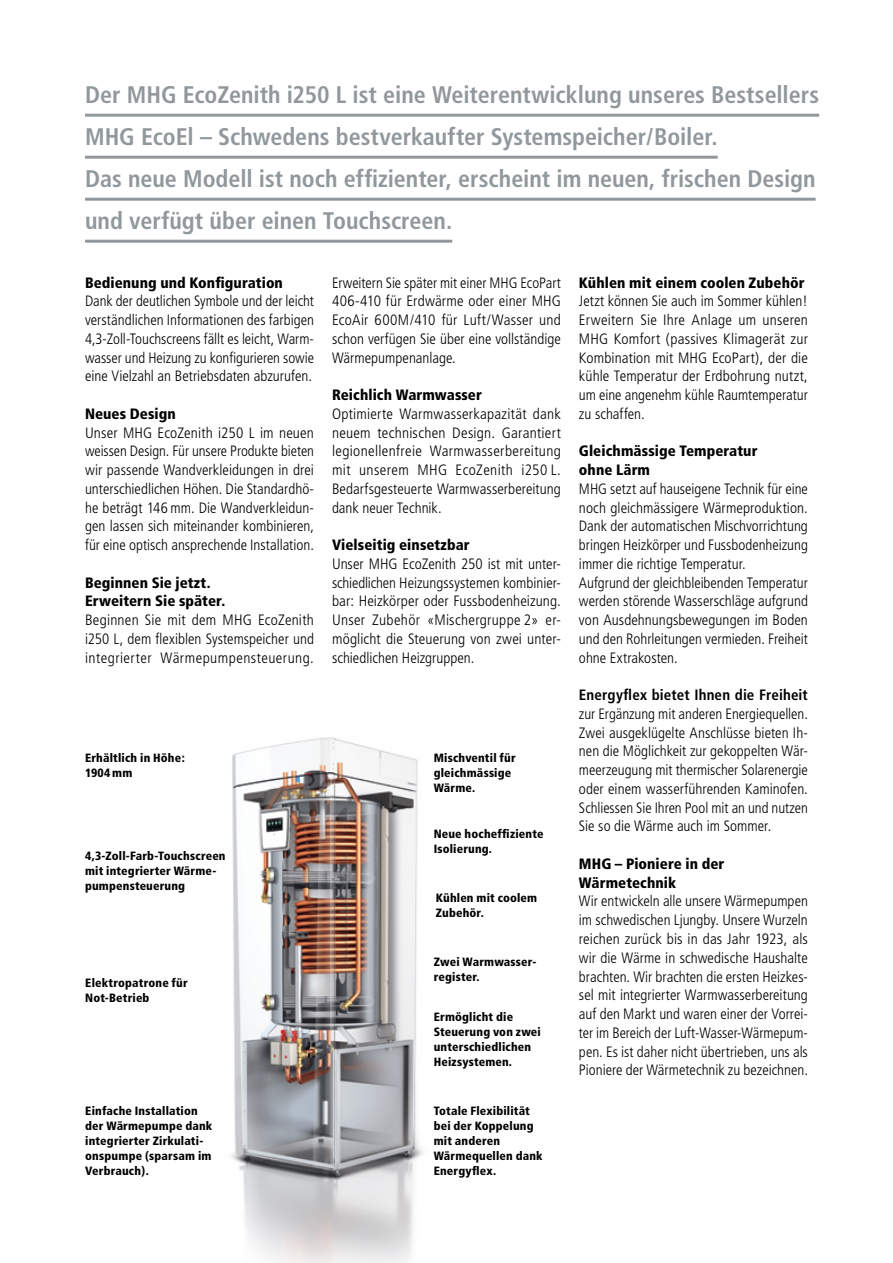
<style>
.page{position:relative;width:893px;height:1263px;background:#fff}
.page>*{position:absolute;margin:0;border:0;box-sizing:border-box;transform-origin:0 0}
.Lead_Linien_MHG{font:700 condensed 24px "Frutiger";color:#91989c}
.Grundtext_Blocksatz{font:300 condensed 15px/18.8px "Frutiger";color:#000;text-align:justify}
.Untertitel_Grundtext{font:900 condensed 15px/18.8px "Frutiger";letter-spacing:.005em;color:#000}
.Beschriftung_bold_MH{font:900 condensed 12px/15px "Frutiger";letter-spacing:.015em;color:#000}
.s1{font-weight:700}
</style>
<div class="page">
<img style="left:231px;top:737px;width:192px;height:526px">
<hr style="left:85px;top:114px;width:734px;height:3px;background:#91989c">
<hr style="left:85px;top:156px;width:633px;height:3px;background:#91989c">
<hr style="left:85px;top:198px;width:731px;height:3px;background:#91989c">
<hr style="left:85px;top:240px;width:367px;height:3px;background:#91989c">
<p class="Lead_Linien_MHG" style="left:85px;top:80px;width:736px">Der MHG EcoZenith i250 L ist eine Weiterentwicklung unseres Bestsellers</p>
<p class="Lead_Linien_MHG" style="left:85px;top:122px;width:634px">MHG EcoEl – Schwedens bestverkaufter Systemspeicher/Boiler.</p>
<p class="Lead_Linien_MHG" style="left:85px;top:164px;width:732px">Das neue Modell ist noch effizienter, erscheint im neuen, frischen Design</p>
<p class="Lead_Linien_MHG" style="left:85px;top:206px;width:369px">und verfügt über einen Touchscreen.</p>
<p class="Untertitel_Grundtext" style="left:85px;top:273px;width:199px">Bedienung und Konfiguration</p>
<p class="Grundtext_Blocksatz" style="left:85px;top:292px;width:230px">Dank der deutlichen Symbole und der leicht verständlichen Informationen des farbigen 4,3-Zoll-Touchscreens fällt es leicht, Warm&shy;wasser und Heizung zu konfigurieren sowie eine Vielzahl an Betriebsdaten abzurufen.</p>
<p class="Untertitel_Grundtext" style="left:85px;top:404px;width:92px">Neues Design</p>
<p class="Grundtext_Blocksatz" style="left:85px;top:423px;width:230px">Unser MHG EcoZenith i250 L im neuen weissen Design. Für unsere Produkte bieten wir passende Wandverkleidungen in drei unterschiedlichen Höhen. Die Standardhö&shy;he beträgt 146 mm. Die Wandverkleidun&shy;gen lassen sich miteinander kombinieren, für eine optisch ansprechende Installation.</p>
<p class="Untertitel_Grundtext" style="left:85px;top:573px;width:142px">Beginnen Sie jetzt.<br>Erweitern Sie später.</p>
<p class="Grundtext_Blocksatz" style="left:85px;top:611px;width:230px">Beginnen Sie mit dem MHG EcoZenith i250 L, dem flexiblen Systemspeicher und integrierter Wärmepumpensteuerung.</p>
<p class="Beschriftung_bold_MH" style="left:85px;top:750px;width:101px">Erhältlich in Höhe:</p>
<p class="Beschriftung_bold_MH" style="left:85px;top:765px;width:49px">1904 mm</p>
<p class="Beschriftung_bold_MH" style="left:85px;top:848px;width:142px">4,3-Zoll-Farb-Touchscreen mit integrierter Wärme&shy;pumpensteuerung</p>
<p class="Beschriftung_bold_MH" style="left:85px;top:975px;width:104px">Elektropatrone für<br>Not-Betrieb</p>
<p class="Beschriftung_bold_MH" style="left:85px;top:1103px;width:129px">Einfache Installation der Wärmepumpe dank integrierter Zirkulati&shy;onspumpe (sparsam im<br>Verbrauch).</p>
<p class="Grundtext_Blocksatz" style="left:332px;top:273px;width:230px">Erweitern Sie später mit einer MHG EcoPart 406-410 für Erdwärme oder einer MHG EcoAir 600M/410 für Luft/Wasser und schon verfügen Sie über eine vollständige Wärmepumpenanlage.</p>
<p class="Untertitel_Grundtext" style="left:332px;top:386px;width:151px">Reichlich Warmwasser</p>
<p class="Grundtext_Blocksatz" style="left:332px;top:405px;width:230px">Optimierte Warmwasserkapazität dank neuem technischen Design. Garantiert legionellenfreie Warmwasserbereitung mit unserem MHG EcoZenith i250 L.<br>Bedarfsgesteuerte Warmwasserbereitung dank neuer Technik.</p>
<p class="Untertitel_Grundtext" style="left:332px;top:536px;width:139px">Vielseitig einsetzbar</p>
<p class="Grundtext_Blocksatz" style="left:332px;top:555px;width:230px">Unser MHG EcoZenith 250 ist mit unter&shy;schiedlichen Heizungssystemen kombinier&shy;bar: Heizkörper oder Fussbodenheizung.<br>Unser Zubehör «Mischergruppe 2» er&shy;möglicht die Steuerung von zwei unter&shy;schiedlichen Heizgruppen.</p>
<p class="Beschriftung_bold_MH" style="left:434px;top:750px;width:83px">Mischventil für gleichmässige<br>Wärme.</p>
<p class="Beschriftung_bold_MH" style="left:434px;top:826px;width:111px">Neue hocheffiziente<br>Isolierung.</p>
<p class="Beschriftung_bold_MH" style="left:436px;top:890px;width:103px">Kühlen mit coolem<br>Zubehör.</p>
<p class="Beschriftung_bold_MH" style="left:434px;top:954px;width:103px">Zwei Warmwasser&shy;register.</p>
<p class="Beschriftung_bold_MH" style="left:434px;top:1009px;width:109px">Ermöglicht die<br>Steuerung von zwei unterschiedlichen<br>Heizsystemen.</p>
<p class="Beschriftung_bold_MH" style="left:434px;top:1103px;width:110px">Totale Flexibilität bei der Koppelung mit anderen<br>Wärmequellen dank<br>Energyflex.</p>
<p class="Untertitel_Grundtext" style="left:579px;top:273px;width:227px">Kühlen mit einem coolen Zubehör</p>
<p class="Grundtext_Blocksatz" style="left:579px;top:292px;width:230px">Jetzt können Sie auch im Sommer kühlen!<br>Erweitern Sie Ihre Anlage um unseren MHG Komfort (passives Klimagerät zur Kombination mit MHG EcoPart), der die kühle Temperatur der Erdbohrung nutzt, um eine angenehm kühle Raumtemperatur zu schaffen.</p>
<p class="Untertitel_Grundtext" style="left:579px;top:442px;width:180px">Gleichmässige Temperatur ohne Lärm</p>
<p class="Grundtext_Blocksatz" style="left:579px;top:480px;width:230px">MHG setzt auf hauseigene Technik für eine noch gleichmässigere Wärmeproduktion.<br>Dank der automatischen Mischvorrichtung bringen Heizkörper und Fussbodenheizung immer die richtige Temperatur.</p>
<p class="Grundtext_Blocksatz" style="left:579px;top:573px;width:230px">Aufgrund der gleichbleibenden Temperatur werden störende Wasserschläge aufgrund von Ausdehnungsbewegungen im Boden und den Rohrleitungen vermieden. Freiheit ohne Extrakosten.</p>
<p class="Grundtext_Blocksatz" style="left:579px;top:686px;width:230px"><span class="s1">Energyflex bietet Ihnen die Freiheit </span>zur Ergänzung mit anderen Energiequellen.<br>Zwei ausgeklügelte Anschlüsse bieten Ih&shy;nen die Möglichkeit zur gekoppelten Wär&shy;meerzeugung mit thermischer Solarenergie oder einem wasserführenden Kaminofen.<br>Schliessen Sie Ihren Pool mit an und nutzen Sie so die Wärme auch im Sommer.</p>
<p class="Untertitel_Grundtext" style="left:579px;top:854px;width:147px">MHG – Pioniere in der<br>Wärmetechnik</p>
<p class="Grundtext_Blocksatz" style="left:579px;top:892px;width:230px">Wir entwickeln alle unsere Wärmepumpen im schwedischen Ljungby. Unsere Wurzeln reichen zurück bis in das Jahr 1923, als wir die Wärme in schwedische Haushalte brachten. Wir brachten die ersten Heizkes&shy;sel mit integrierter Warmwasserbereitung auf den Markt und waren einer der Vorrei&shy;ter im Bereich der Luft-Wasser-Wärmepum&shy;pen. Es ist daher nicht übertrieben, uns als Pioniere der Wärmetechnik zu bezeichnen.</p>
</div>
